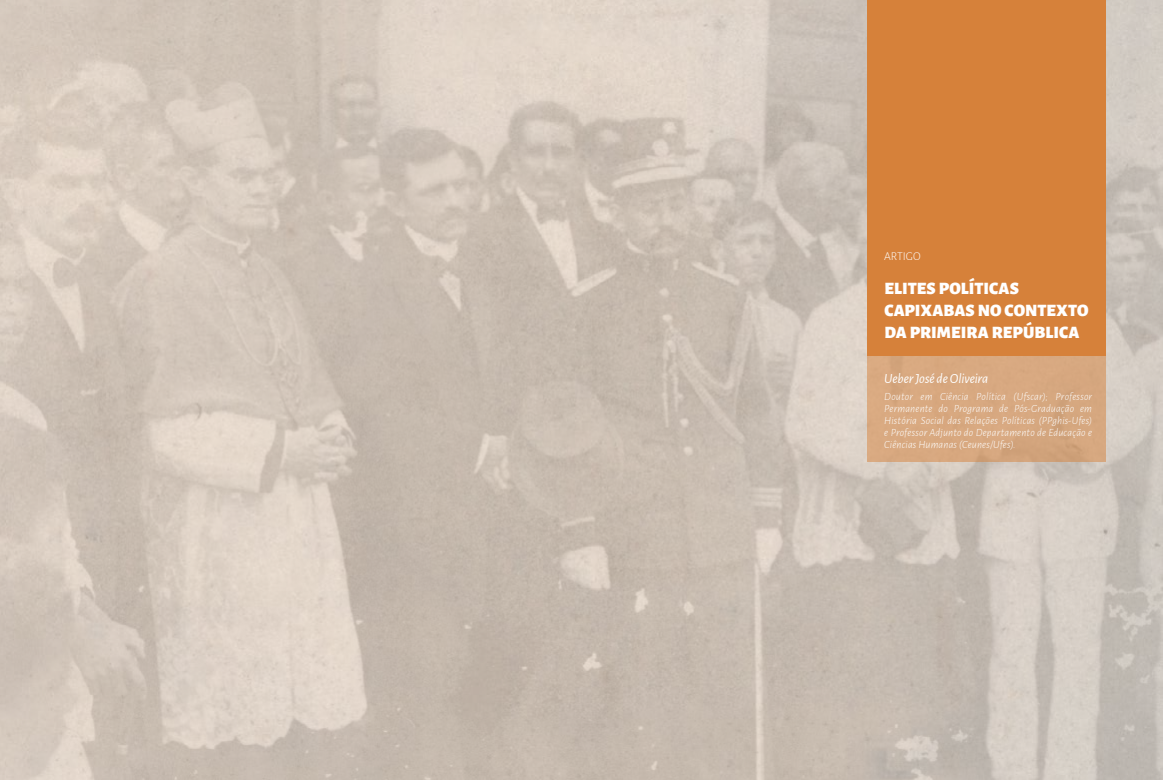
<style>
.page{position:relative;width:1163px;height:780px;background:#fff}
.page>*{position:absolute;margin:0;border:0;box-sizing:border-box;transform-origin:0 0}
.t1{font:900 17.5px/22px "Alegreya Sans";color:#fff}
.t2{font:italic 14px "Alegreya Sans";letter-spacing:-.01em;color:#fff}
.t3{font:300 12px "Alegreya Sans";letter-spacing:-.01em;color:#fff}
.t4{font:italic 300 11px/12px "Alegreya Sans";letter-spacing:.015em;color:#fff;text-align:justify}
</style>
<div class="page">
<div style="left:867px;top:0;width:239px;height:356px;background:#d6813a"></div>
<div style="left:867px;top:356px;width:239px;height:106px;background:#d8a880"></div>
<p class="t3" style="left:884px;top:248px;width:38px">ARTIGO</p>
<h1 class="t1" style="left:884px;top:275px;width:206px">ELITES POLÍTICAS<br>CAPIXABAS NO CONTEXTO<br>DA PRIMEIRA REPÚBLICA</h1>
<p class="t2" style="left:884px;top:369px;width:105px">Ueber José de Oliveira</p>
<p class="t4" style="left:884px;top:390px;width:209px">Doutor em Ciência Política (Ufscar); Professor Permanente do Programa de Pós-Graduação em História Social das Relações Políticas (PPghis-Ufes) e Professor Adjunto do Departamento de Educação e Ciências Humanas (Ceunes/Ufes).</p>
</div>
